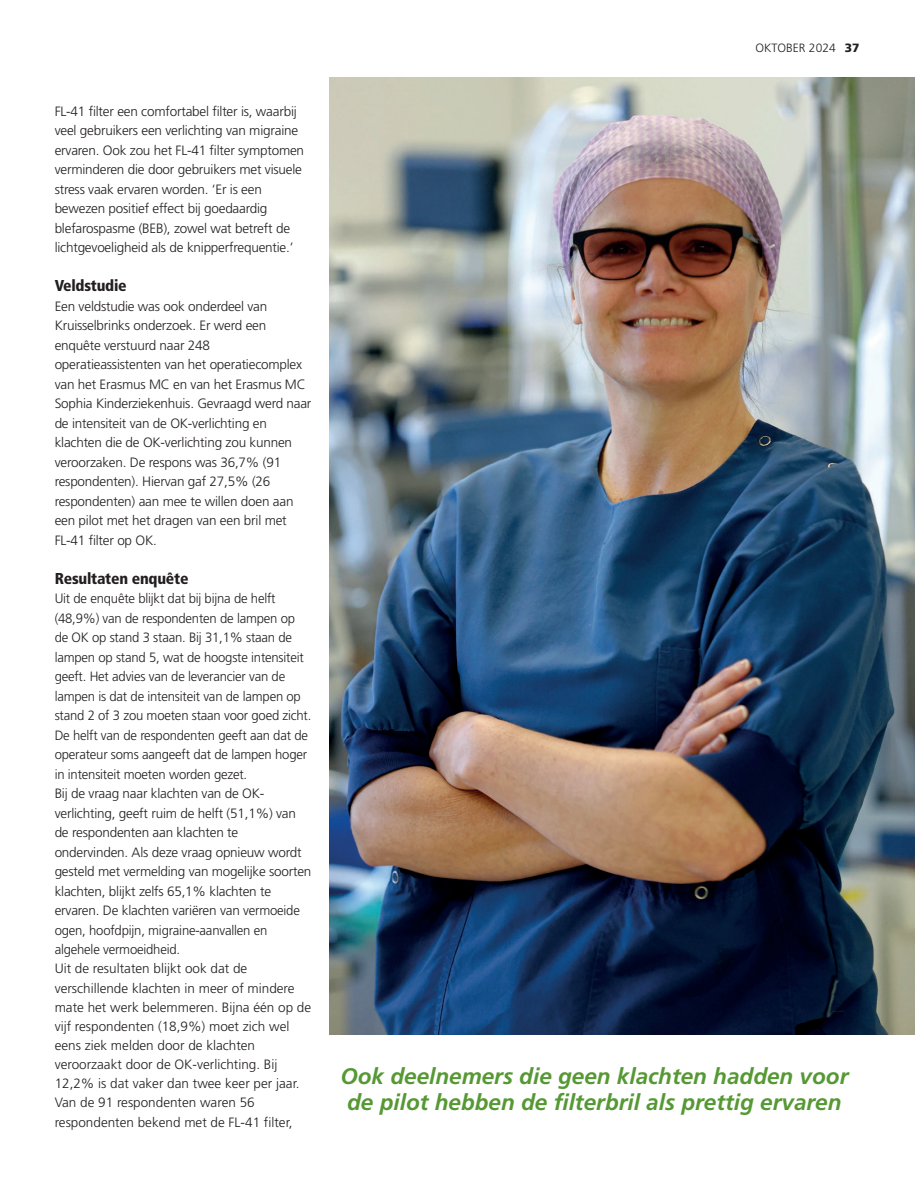
<style>
.page{position:relative;width:915px;height:1191px;background:#fff}
.page>*{position:absolute;margin:0;border:0;box-sizing:border-box;transform-origin:0 0}
.t1{font:italic 700 22.5px/25.5px "Frutiger LT Std";color:#569834;text-align:center}
.t2{font:900 condensed 15.75px "Frutiger LT Std";letter-spacing:-.015em;color:#231f20}
.t3{font:300 13.5px/19.4px "Frutiger LT Std";letter-spacing:-.015em;color:#231f20}
.t4{font:300 12px "Frutiger LT Std";color:#231f20}
.s1{font-weight:900}
</style>
<div class="page">
<img style="left:329px;top:77px;width:585px;height:957px">
<p class="t3" style="left:55px;top:101px;width:251px">FL-41 filter een comfortabel filter is, waarbij veel gebruikers een verlichting van migraine ervaren. Ook zou het FL-41 filter symptomen verminderen die door gebruikers met visuele stress vaak ervaren worden. ‘Er is een bewezen positief effect bij goedaardig blefarospasme (BEB), zowel wat betreft de lichtgevoeligheid als de knipperfrequentie.’</p>
<p class="t2" style="left:55px;top:276px;width:73px">Veldstudie</p>
<p class="t3" style="left:55px;top:296px;width:258px">Een veldstudie was ook onderdeel van Kruisselbrinks onderzoek. Er werd een enquête verstuurd naar 248 operatieassistenten van het operatiecomplex van het Erasmus MC en van het Erasmus MC Sophia Kinderziekenhuis. Gevraagd werd naar de intensiteit van de OK-verlichting en klachten die de OK-verlichting zou kunnen veroorzaken. De respons was 36,7% (91 respondenten). Hiervan gaf 27,5% (26 respondenten) aan mee te willen doen aan een pilot met het dragen van een bril met FL-41 filter op OK.</p>
<p class="t2" style="left:55px;top:569px;width:135px">Resultaten enquête</p>
<p class="t3" style="left:55px;top:589px;width:258px">Uit de enquête blijkt dat bij bijna de helft (48,9%) van de respondenten de lampen op de OK op stand 3 staan. Bij 31,1% staan de lampen op stand 5, wat de hoogste intensiteit geeft. Het advies van de leverancier van de lampen is dat de intensiteit van de lampen op stand 2 of 3 zou moeten staan voor goed zicht.<br>De helft van de respondenten geeft aan dat de operateur soms aangeeft dat de lampen hoger in intensiteit moeten worden gezet.<br>Bij de vraag naar klachten van de OK&shy;verlichting, geeft ruim de helft (51,1%) van de respondenten aan klachten te ondervinden. Als deze vraag opnieuw wordt gesteld met vermelding van mogelijke soorten klachten, blijkt zelfs 65,1% klachten te ervaren. De klachten variëren van vermoeide ogen, hoofdpijn, migraine-aanvallen en algehele vermoeidheid.<br>Uit de resultaten blijkt ook dat de verschillende klachten in meer of mindere mate het werk belemmeren. Bijna één op de vijf respondenten (18,9%) moet zich wel eens ziek melden door de klachten veroorzaakt door de OK-verlichting. Bij 12,2% is dat vaker dan twee keer per jaar.<br>Van de 91 respondenten waren 56 respondenten bekend met de FL-41 filter,</p>
<p class="t4" style="left:755px;top:41px;width:105px">OKTOBER 2024 <span class="s1">37</span></p>
<h1 class="t1" style="left:340px;top:1063px;width:509px">Ook deelnemers die geen klachten hadden voor de pilot hebben de filterbril als prettig ervaren</h1>
</div>
